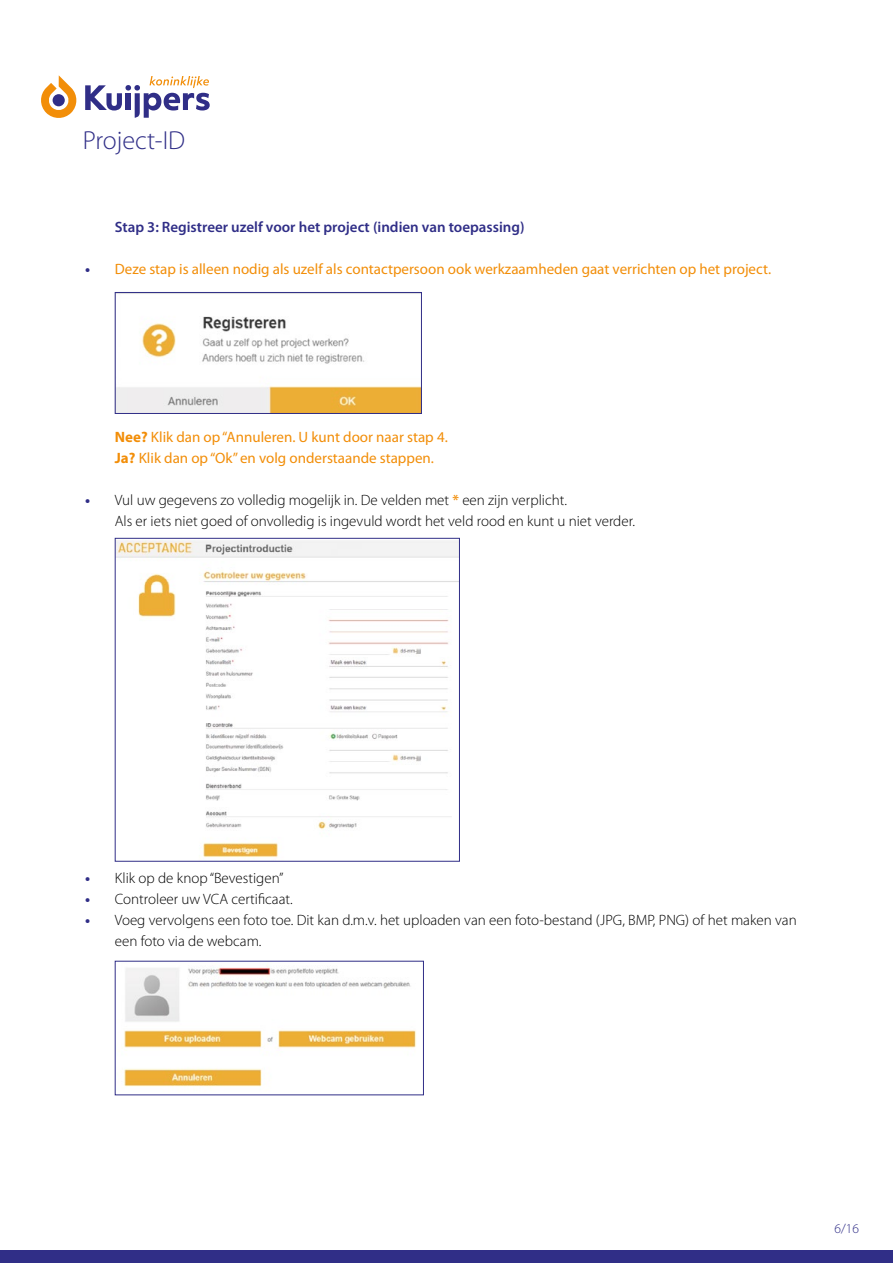
<style>
.page{position:relative;width:893px;height:1263px;background:#fff}
.page>*{position:absolute;margin:0;border:0;box-sizing:border-box;transform-origin:0 0}
.t1{font:300 26.25px "Myriad Pro";color:#302e87}
.t2{font:300 15px/21px "Myriad Pro";color:#000}
.t3{font:15px/21px "Myriad Pro";color:#f28e09}
.t4{font:600 15px "Myriad Pro";color:#302e87}
.t5{font:300 13.5px "Myriad Pro";color:#302e87}
.s1{font-weight:700;color:#302e87}
.s2{font-weight:700}
.s3{font-weight:600;color:#f28e09}
</style>
<div class="page">
<div style="left:0;top:1250px;width:893px;height:13px;background:#302e87"></div>
<svg style="left:41px;top:75px;width:36px;height:43px"></svg>
<svg style="left:85px;top:76px;width:125px;height:42px"></svg>
<img style="left:117px;top:316px;width:303px;height:96px">
<div style="left:115px;top:292px;width:307px;height:122px;border:1px solid #302e87"></div>
<img style="left:117px;top:540px;width:341px;height:318px">
<div style="left:115px;top:538px;width:345px;height:324px;border:1px solid #302e87"></div>
<img style="left:124px;top:966px;width:292px;height:121px">
<h1 class="t1" style="left:83px;top:126px;width:104px">Project-ID</h1>
<p class="t4" style="left:115px;top:218px;width:411px">Stap 3: Registreer uzelf voor het project (indien van toepassing)</p>
<p class="t3" style="left:85px;top:258px;width:688px"><span class="s1">•</span> Deze stap is alleen nodig als uzelf als contactpersoon ook werkzaamheden gaat verrichten op het project.</p>
<p class="t3" style="left:115px;top:426px;width:334px"><span class="s2">Nee?</span> Klik dan op “Annuleren. U kunt door naar stap 4.<br><span class="s2">Ja?</span> Klik dan op “Ok” en volg onderstaande stappen.</p>
<p class="t2" style="left:115px;top:489px;width:522px;text-indent:-30px"><span class="s1">•</span> Vul uw gegevens zo volledig mogelijk in. De velden met <span class="s3">*</span> een zijn verplicht.<br>Als er iets niet goed of onvolledig is ingevuld wordt het veld rood en kunt u niet verder.</p>
<p class="t2" style="left:85px;top:867px;width:200px"><span class="s1">•</span> Klik op de knop “Bevestigen”</p>
<p class="t2" style="left:85px;top:888px;width:209px"><span class="s1">•</span> Controleer uw VCA certificaat.</p>
<p class="t2" style="left:115px;top:909px;width:683px;text-indent:-30px"><span class="s1">•</span> Voeg vervolgens een foto toe. Dit kan d.m.v. het uploaden van een foto-bestand (JPG, BMP, PNG) of het maken van een foto via de webcam.</p>
<p class="t5" style="left:834px;top:1221px;width:26px">6/16</p>
</div>
